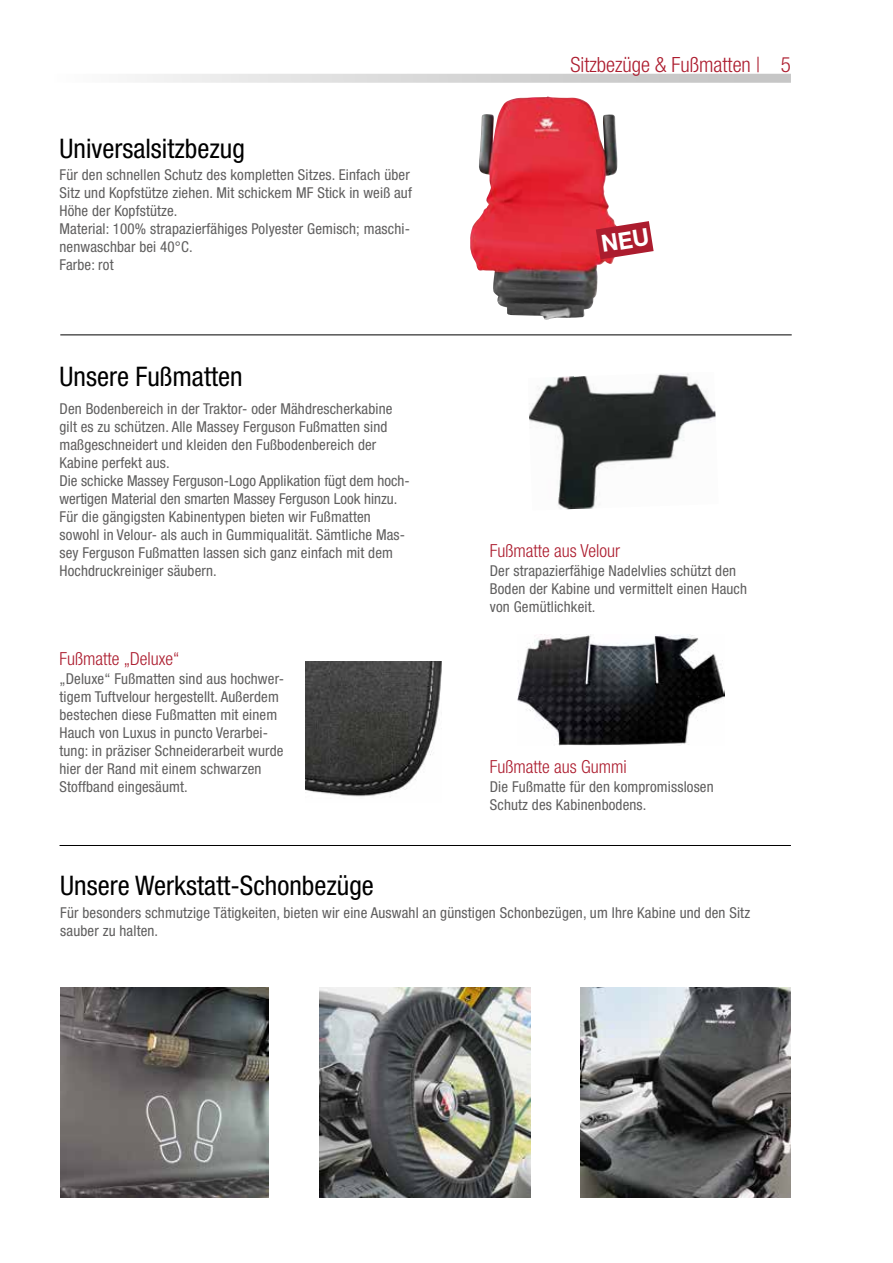
<style>
.page{position:relative;width:893px;height:1263px;background:#fff}
.page>*{position:absolute;margin:0;border:0;box-sizing:border-box;transform-origin:0 0}
.t1{font:condensed 27px "Helvetica Neue";color:#000}
.t2{font:300 condensed 21px "Helvetica Neue";color:#ac1c2e}
.t3{font:300 condensed 18px "Helvetica Neue";color:#ac1c2e}
.t4{font:condensed 15px/18px "Helvetica Neue";letter-spacing:.01em;color:#5f5e5e}
</style>
<div class="page">
<svg style="left:135px;top:74px;width:656px;height:9px;background:#d9d9d9"></svg>
<img style="left:306px;top:662px;width:136px;height:135px">
<img style="left:580px;top:988px;width:211px;height:209px">
<img style="left:60px;top:988px;width:208px;height:209px">
<img style="left:320px;top:988px;width:210px;height:210px">
<img style="left:517px;top:635px;width:207px;height:111px">
<img style="left:529px;top:374px;width:187px;height:136px">
<hr style="left:60px;top:845px;width:731px;height:1px;background:#000">
<hr style="left:60px;top:334px;width:732px;height:1px;background:#000">
<img style="left:470px;top:96px;width:148px;height:224px">
<svg style="left:596px;top:221px;width:58px;height:38px;background:#bf4452"></svg>
<h1 class="t1" style="left:60px;top:133px;width:187px">Universalsitzbezug</h1>
<p class="t4" style="left:60px;top:166px;width:354px">Für den schnellen Schutz des kompletten Sitzes. Einfach über Sitz und Kopfstütze ziehen. Mit schickem MF Stick in weiß auf Höhe der Kopfstütze.<br>Material: 100% strapazierfähiges Polyester Gemisch; maschi&shy;nenwaschbar bei 40°C.<br>Farbe: rot</p>
<h1 class="t1" style="left:60px;top:361px;width:185px">Unsere Fußmatten</h1>
<p class="t4" style="left:60px;top:400px;width:352px">Den Bodenbereich in der Traktor- oder Mähdrescherkabine gilt es zu schützen. Alle Massey Ferguson Fußmatten sind maßgeschneidert und kleiden den Fußbodenbereich der Kabine perfekt aus.<br>Die schicke Massey Ferguson-Logo Applikation fügt dem hoch&shy;wertigen Material den smarten Massey Ferguson Look hinzu.<br>Für die gängigsten Kabinentypen bieten wir Fußmatten sowohl in Velour- als auch in Gummiqualität. Sämtliche Mas&shy;sey Ferguson Fußmatten lassen sich ganz einfach mit dem Hochdruckreiniger säubern.</p>
<p class="t3" style="left:60px;top:648px;width:122px">Fußmatte „Deluxe“</p>
<p class="t4" style="left:60px;top:670px;width:226px">„Deluxe“ Fußmatten sind aus hochwer&shy;tigem Tuftvelour hergestellt. Außerdem bestechen diese Fußmatten mit einem Hauch von Luxus in puncto Verarbei&shy;tung: in präziser Schneiderarbeit wurde hier der Rand mit einem schwarzen Stoffband eingesäumt.</p>
<h2 class="t2" style="left:570px;top:53px;width:222px">Sitzbezüge &amp; Fußmatten | 5</h2>
<p class="t3" style="left:490px;top:540px;width:132px">Fußmatte aus Velour</p>
<p class="t4" style="left:490px;top:562px;width:259px">Der strapazierfähige Nadelvlies schützt den<br>Boden der Kabine und vermittelt einen Hauch von Gemütlichkeit.</p>
<p class="t3" style="left:490px;top:756px;width:139px">Fußmatte aus Gummi</p>
<p class="t4" style="left:490px;top:778px;width:225px">Die Fußmatte für den kompromisslosen<br>Schutz des Kabinenbodens.</p>
<h1 class="t1" style="left:60px;top:870px;width:315px">Unsere Werkstatt-Schonbezüge</h1>
<p class="t4" style="left:60px;top:904px;width:691px">Für besonders schmutzige Tätigkeiten, bieten wir eine Auswahl an günstigen Schonbezügen, um Ihre Kabine und den Sitz sauber zu halten.</p>
</div>
